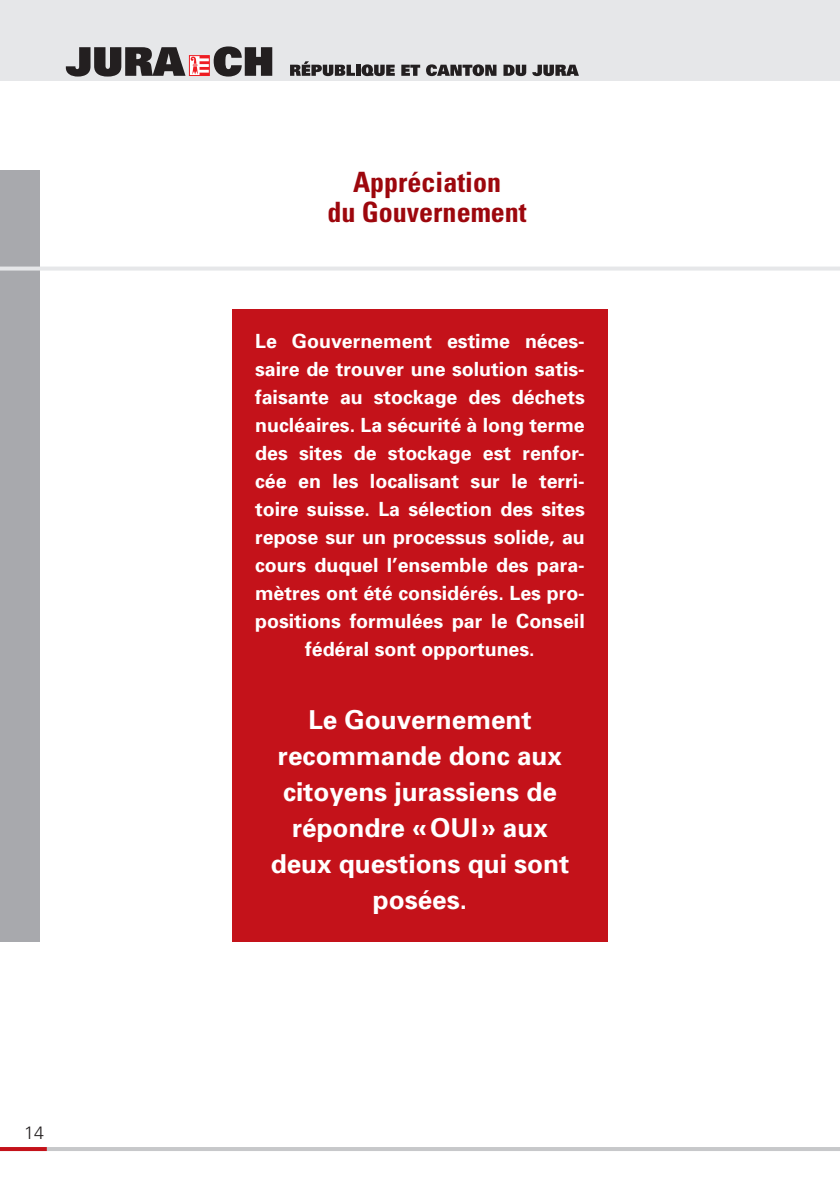
<style>
.page{position:relative;width:840px;height:1191px;background:#fff}
.page>*{position:absolute;margin:0;border:0;box-sizing:border-box;transform-origin:0 0}
.t1{font:700 condensed 28px/30px "Univers";color:#9d070d;text-align:center}
.t2{font:700 26px/36px "Univers";color:#fff;text-align:center}
.t3{font:700 19.6px/28px "Univers";color:#fff;text-align:center}
.t4{font:300 18px "Univers";color:#231f20}
</style>
<div class="page">
<hr style="left:0;top:1147px;width:839px;height:4px;background:#c7c8ca">
<hr style="left:0;top:1147px;width:47px;height:4px;background:#c4121a">
<div style="left:0;top:0;width:839px;height:81px;background:#e6e7e9"></div>
<svg style="left:66px;top:46px;width:206px;height:31px"></svg>
<svg style="left:290px;top:61px;width:65px;height:15px"></svg>
<hr style="left:356px;top:65px;width:4px;height:11px;background:#231f20">
<svg style="left:361px;top:64px;width:33px;height:12px"></svg>
<svg style="left:401px;top:64px;width:95px;height:12px"></svg>
<svg style="left:503px;top:65px;width:23px;height:11px"></svg>
<svg style="left:532px;top:65px;width:46px;height:11px"></svg>
<hr style="left:839px;top:584px;width:1px;height:607px;background:#790100">
<hr style="left:839px;top:83px;width:1px;height:501px;background:#9d070d">
<div style="left:0;top:170px;width:40px;height:771px;background:#a8a9ad"></div>
<svg style="left:0;top:266px;width:839px;height:4px;fill:#e6e7e9"></svg>
<div style="left:232px;top:309px;width:375px;height:632px;background:#c4121a"></div>
<p class="t4" style="left:24px;top:1122px;width:22px">14</p>
<h1 class="t1" style="left:327px;top:167px;width:201px">Appréciation<br>du Gouvernement</h1>
<p class="t3" style="left:255px;top:327px;width:331px">Le Gouvernement estime néces&shy;saire de trouver une solution satis&shy;faisante au stockage des déchets nucléaires. La sécurité à long terme des sites de stockage est renfor&shy;cée en les localisant sur le terri&shy;toire suisse. La sélection des sites repose sur un processus solide, au cours duquel l’ensemble des para&shy;mètres ont été considérés. Les pro&shy;positions formulées par le Conseil fédéral sont opportunes.</p>
<h2 class="t2" style="left:270px;top:702px;width:300px">Le Gouvernement recommande donc aux citoyens jurassiens de répondre «OUI» aux deux questions qui sont posées.</h2>
</div>
